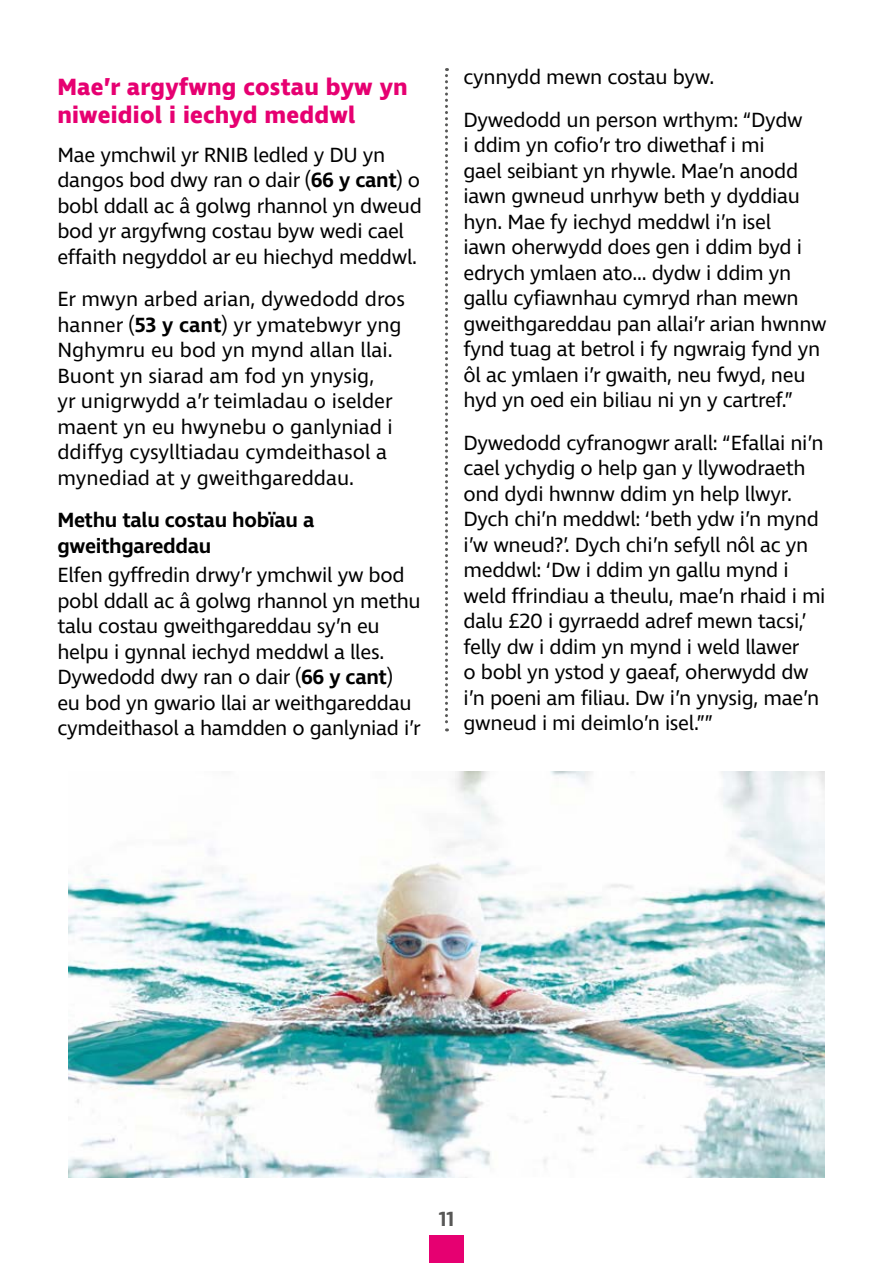
<style>
.page{position:relative;width:893px;height:1263px;background:#fff}
.page>*{position:absolute;margin:0;border:0;box-sizing:border-box;transform-origin:0 0}
.t1{font:700 24px/28.5px "Ingra";letter-spacing:.01em;color:#e60071}
.P___Body_14_17pt{font:21px/25.5px "Ingra";letter-spacing:-.015em;color:#000}
.t2{font:600 21px/25.5px "Ingra";letter-spacing:-.015em;color:#000}
.t3{font:600 21px "Ingra";color:#575756}
.s1{font-weight:600}
</style>
<div class="page">
<img style="left:68px;top:772px;width:757px;height:406px">
<div style="left:429px;top:1235px;width:35px;height:28px;background:#e60071"></div>
<svg style="left:445px;top:68px;width:3px;height:663px"></svg>
<h3 class="t1" style="left:57px;top:74px;width:352px">Mae’r argyfwng costau byw yn niweidiol i iechyd meddwl</h3>
<p class="P___Body_14_17pt" style="left:57px;top:143px;width:366px">Mae ymchwil yr RNIB ledled y DU yn dangos bod dwy ran o dair (<span class="s1">66 y cant</span>) o bobl ddall ac â golwg rhannol yn dweud bod yr argyfwng costau byw wedi cael effaith negyddol ar eu hiechyd meddwl.</p>
<p class="P___Body_14_17pt" style="left:57px;top:287px;width:349px">Er mwyn arbed arian, dywedodd dros hanner (<span class="s1">53 y cant</span>) yr ymatebwyr yng Nghymru eu bod yn mynd allan llai.<br>Buont yn siarad am fod yn ynysig,<br>yr unigrwydd a’r teimladau o iselder maent yn eu hwynebu o ganlyniad i ddiffyg cysylltiadau cymdeithasol a mynediad at y gweithgareddau.</p>
<h4 class="t2" style="left:57px;top:508px;width:259px">Methu talu costau hobïau a gweithgareddau</h4>
<p class="P___Body_14_17pt" style="left:57px;top:564px;width:365px">Elfen gyffredin drwy’r ymchwil yw bod pobl ddall ac â golwg rhannol yn methu talu costau gweithgareddau sy’n eu helpu i gynnal iechyd meddwl a lles.<br>Dywedodd dwy ran o dair (<span class="s1">66 y cant</span>) eu bod yn gwario llai ar weithgareddau cymdeithasol a hamdden o ganlyniad i’r</p>
<p class="P___Body_14_17pt" style="left:463px;top:65px;width:252px">cynnydd mewn costau byw.</p>
<p class="P___Body_14_17pt" style="left:463px;top:108px;width:365px">Dywedodd un person wrthym: “Dydw<br>i ddim yn cofio’r tro diwethaf i mi<br>gael seibiant yn rhywle. Mae’n anodd iawn gwneud unrhyw beth y dyddiau hyn. Mae fy iechyd meddwl i’n isel<br>iawn oherwydd does gen i ddim byd i edrych ymlaen ato... dydw i ddim yn gallu cyfiawnhau cymryd rhan mewn gweithgareddau pan allai’r arian hwnnw fynd tuag at betrol i fy ngwraig fynd yn ôl ac ymlaen i’r gwaith, neu fwyd, neu hyd yn oed ein biliau ni yn y cartref.”</p>
<p class="P___Body_14_17pt" style="left:463px;top:431px;width:364px">Dywedodd cyfranogwr arall: “Efallai ni’n cael ychydig o help gan y llywodraeth ond dydi hwnnw ddim yn help llwyr.<br>Dych chi’n meddwl: ‘beth ydw i’n mynd i’w wneud?’. Dych chi’n sefyll nôl ac yn meddwl: ‘Dw i ddim yn gallu mynd i weld ffrindiau a theulu, mae’n rhaid i mi dalu £20 i gyrraedd adref mewn tacsi,’ felly dw i ddim yn mynd i weld llawer<br>o bobl yn ystod y gaeaf, oherwydd dw i’n poeni am filiau. Dw i’n ynysig, mae’n gwneud i mi deimlo’n isel.””</p>
<p class="t3" style="left:439px;top:1206px;width:17px">11</p>
</div>
